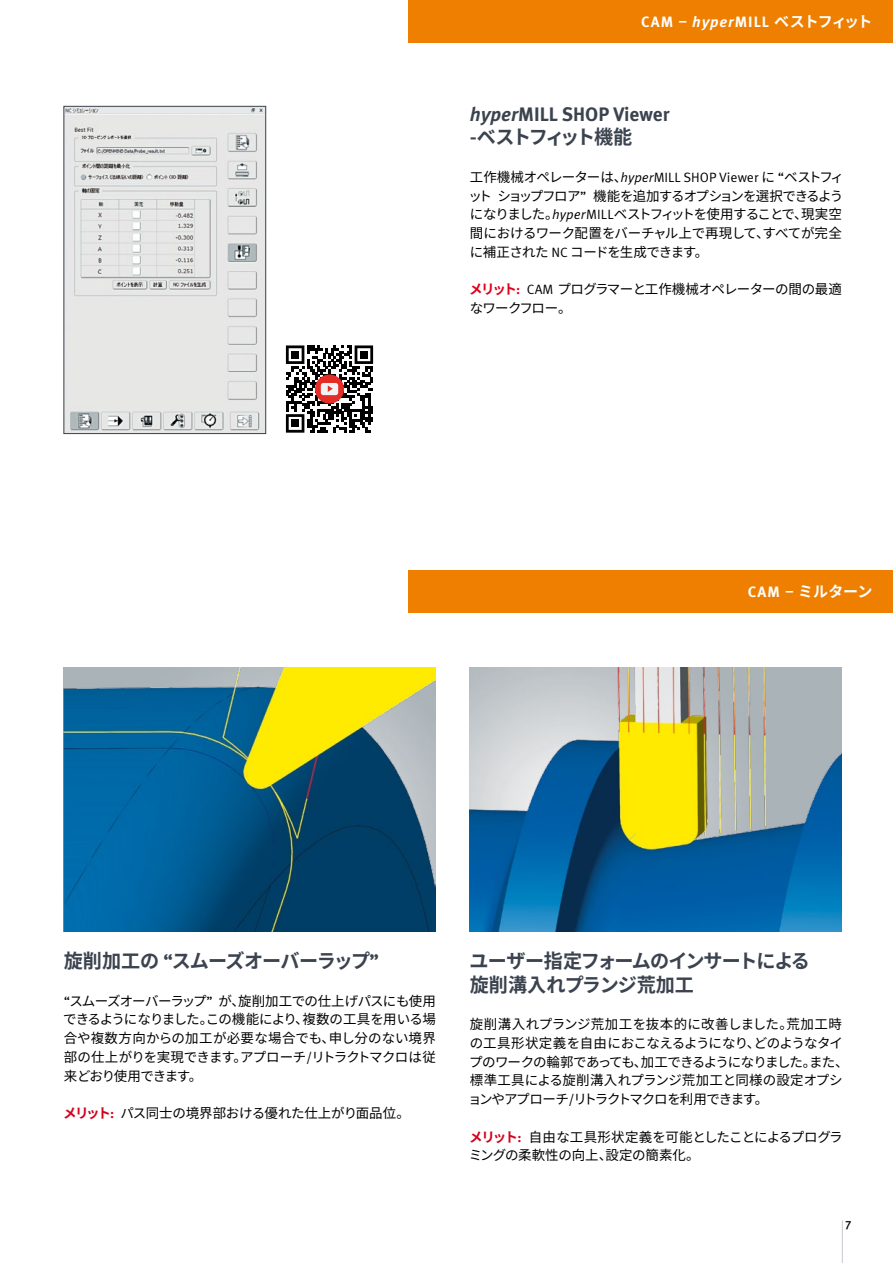
<style>
.page{position:relative;width:893px;height:1263px;background:#fff}
.page>*{position:absolute;margin:0;border:0;box-sizing:border-box;transform-origin:0 0}
.t1{font:700 19.5px/23.4px "Noto Sans CJ Kjp";letter-spacing:-.05em;color:#3b434f}
.t2{font:700 19.5px "Meta Pro";color:#3b434f}
.t3{font:700 19.5px "Noto Sans CJ Kjp";letter-spacing:-.12em;color:#3b434f}
.t4{font:700 15px "Meta Pro";letter-spacing:.07em;color:#fff}
.t5{font:700 15px "Noto Sans CJ Kjp";letter-spacing:-.015em;color:#fff}
.t6{font:13.5px/18.8px "Noto Sans CJ Kjp";letter-spacing:-.035em;color:#000}
.t7{font:13.5px/18.8px "Noto Sans CJ Kjp";letter-spacing:-.055em;color:#000}
.t8{font:13.5px/18.8px "Noto Sans CJ Kjp";letter-spacing:-.015em;color:#000}
.t9{font:500 12px "Meta Pro";color:#000}
.s1{font-style:italic}
.s2{font-family:"Noto Sans CJ Kjp"}
.s3{font-family:"Meta Pro";font-style:italic}
.s4{font-family:"Meta Pro"}
.s5{font-weight:700;color:#e2001a}
.s6{font-family:"Meta Pro";font-weight:700;color:#e2001a}
.s7{font-weight:700;color:#d4021d}
.s8{font-family:"Meta Pro";font-weight:700;color:#d4021d}
</style>
<div class="page">
<div style="left:408px;top:0;width:485px;height:43px;background:#ee7f00"></div>
<hr style="left:842px;top:1220px;width:1px;height:43px;background:#c5c9d0">
<div style="left:408px;top:570px;width:485px;height:42px;background:#ee7f00"></div>
<img style="left:470px;top:668px;width:372px;height:263px">
<img style="left:64px;top:668px;width:372px;height:263px">
<img style="left:66px;top:108px;width:198px;height:324px">
<div style="left:64px;top:106px;width:202px;height:328px;border:1px solid #3b434f"></div>
<svg style="left:286px;top:345px;width:87px;height:88px"></svg>
<p class="t4" style="left:641px;top:13px;width:233px">CAM – <span class="s1">hyper</span>MILL <span class="s2">ベストフィット</span></p>
<h1 class="t2" style="left:470px;top:102px;width:201px"><span class="s1">hyper</span>MILL SHOP Viewer</h1>
<h1 class="t3" style="left:470px;top:126px;width:164px">-ベストフィット機能</h1>
<p class="t7" style="left:468px;top:168px;width:377px">工作機械オペレーターは、<span class="s3">hyper</span><span class="s4">MILL SHOP Viewer</span> に <span class="s4">“</span>ベストフィットショップフロア<span class="s4">”</span> 機能を追加するオプションを選択できるようになりました。<span class="s3">hyper</span><span class="s4">MILL</span>ベストフィットを使用することで、現実空間におけるワーク配置をバーチャル上で再現して、すべてが完全に補正された <span class="s4">NC</span> コードを生成できます。</p>
<p class="t6" style="left:469px;top:280px;width:374px"><span class="s5">メリット</span><span class="s6">:</span> <span class="s4">CAM</span> プログラマーと工作機械オペレーターの間の最適なワークフロー。</p>
<p class="t5" style="left:748px;top:583px;width:126px"><span class="s4">CAM –</span> ミルターン</p>
<h1 class="t1" style="left:64px;top:950px;width:317px">旋削加工の <span class="s4">“</span>スムーズオーバーラップ<span class="s4">”</span></h1>
<p class="t6" style="left:63px;top:991px;width:374px;text-align:justify"><span class="s4">“</span>スムーズオーバーラップ<span class="s4">”</span> が、旋削加工での仕上げパスにも使用できるようになりました。この機能により、複数の工具を用いる場合や複数方向からの加工が必要な場合でも、申し分のない境界部の仕上がりを実現できます。アプローチ<span class="s4">/</span>リトラクトマクロは従来どおり使用できます。</p>
<p class="t6" style="left:63px;top:1104px;width:348px"><span class="s7">メリット</span><span class="s8">:</span> パス同士の境界部おける優れた仕上がり面品位。</p>
<h1 class="t1" style="left:469px;top:950px;width:342px">ユーザー指定フォームのインサートによる旋削溝入れプランジ荒加工</h1>
<p class="t6" style="left:468px;top:1015px;width:382px">旋削溝入れプランジ荒加工を抜本的に改善しました。荒加工時の工具形状定義を自由におこなえるようになり、どのようなタイプのワークの輪郭であっても、加工できるようになりました。また、標準工具による旋削溝入れプランジ荒加工と同様の設定オプションやアプローチ<span class="s4">/</span>リトラクトマクロを利用できます。</p>
<p class="t8" style="left:469px;top:1127px;width:375px"><span class="s7">メリット</span><span class="s8">:</span> 自由な工具形状定義を可能としたことによるプログラミングの柔軟性の向上、設定の簡素化。</p>
<p class="t9" style="left:845px;top:1217px;width:8px">7</p>
</div>
